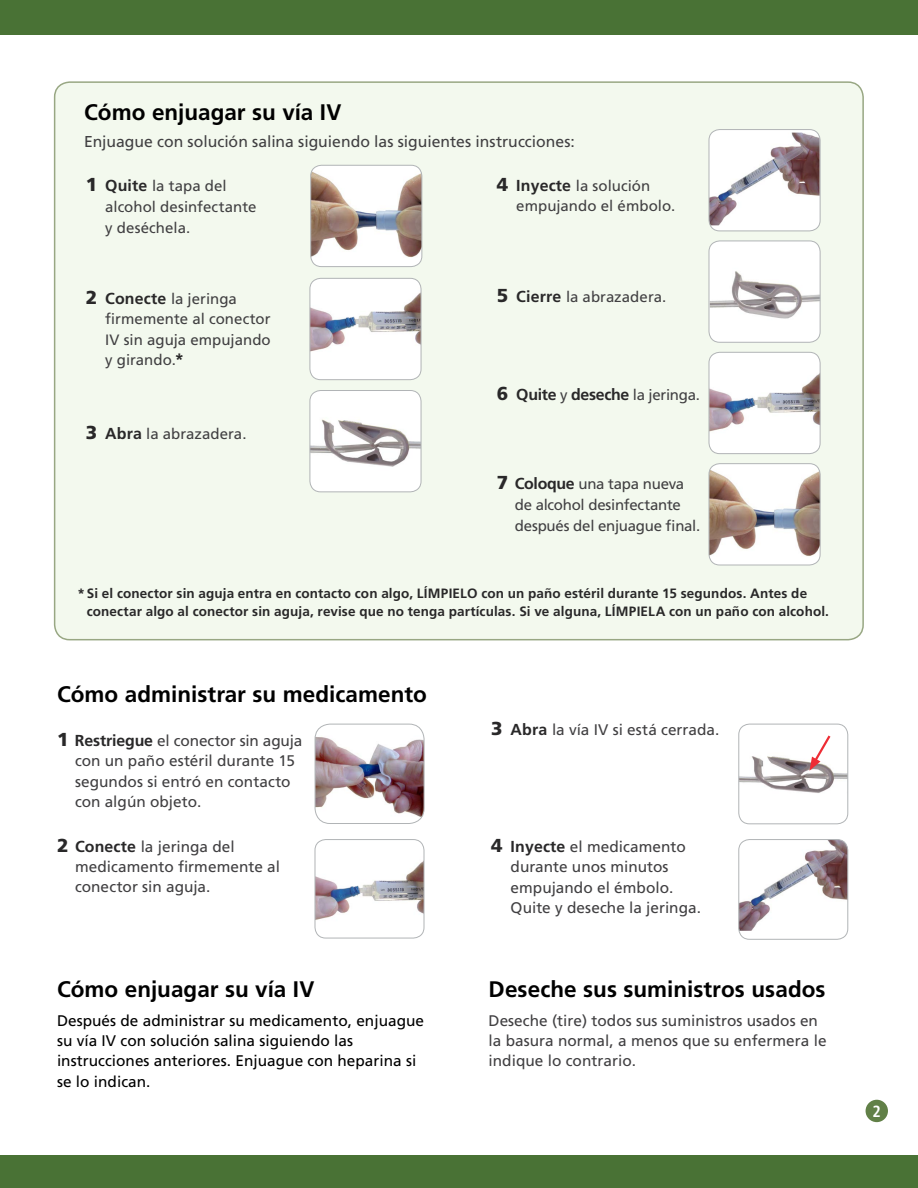
<style>
.page{position:relative;width:918px;height:1188px;background:#fff}
.page>*{position:absolute;margin:0;border:0;box-sizing:border-box;transform-origin:0 0}
.Level_1__h2{font:700 22.5px "Frutiger LT Std";color:#000}
.t1{font:700 condensed 16.2px "Frutiger LT Std";color:#fff}
.Main_table{font:700 15.9px "Frutiger LT Std";letter-spacing:-.02em;color:#292829}
.Main_table-2{font:15.75px "Frutiger LT Std";color:#414042}
.Main_table-3{font:15.3px/20.2px "Frutiger LT Std";color:#414042}
.Main__p{font:15.3px/20.2px "Frutiger LT Std";color:#000}
.Main__p-2{font:15.3px/20.2px "Frutiger LT Std";color:#414042}
.Main_table-4{font:15px/20.7px "Frutiger LT Std";color:#414042}
.Main_table-5{font:700 13.5px/18px "Frutiger LT Std";letter-spacing:.01em;color:#292829}
.s1{font-weight:900;font-size:18.75px;color:#292829}
.s2{font-weight:700;font-size:15.9px;color:#292829}
.s3{font-weight:700;font-size:16.5px;color:#292829}
.s4{font-weight:900;font-size:18.75px}
.s5{font-weight:400;font-size:15px;color:#414042}
</style>
<div class="page">
<div style="left:0;top:0;width:918px;height:35px;background:#497235"></div>
<div style="left:0;top:1156px;width:918px;height:32px;background:#497235"></div>
<div style="left:866px;top:1100px;width:22px;height:22px;background:#618047;border-radius:50%"></div>
<div style="left:55px;top:82px;width:808px;height:558px;background:#f3f9ee;border-radius:15px"></div>
<img style="left:709px;top:352px;width:110px;height:98px">
<div style="left:709px;top:352px;width:112px;height:102px;border:1px solid #b1b4b6;border-radius:11px"></div>
<img style="left:310px;top:391px;width:111px;height:101px">
<div style="left:310px;top:390px;width:111px;height:102px;border:1px solid #b1b4b6;border-radius:11px"></div>
<div style="left:310px;top:278px;width:111px;height:102px;background:#fff;border-radius:11px"></div>
<img style="left:310px;top:278px;width:111px;height:73px">
<div style="left:310px;top:278px;width:111px;height:102px;border:1px solid #b1b4b6;border-radius:11px"></div>
<img style="left:710px;top:241px;width:109px;height:100px">
<div style="left:709px;top:241px;width:112px;height:102px;border:1px solid #b1b4b6;border-radius:11px"></div>
<img style="left:709px;top:465px;width:110px;height:100px">
<div style="left:709px;top:463px;width:112px;height:102px;border:1px solid #b1b4b6;border-radius:11px"></div>
<img style="left:740px;top:840px;width:108px;height:91px">
<div style="left:738px;top:839px;width:110px;height:101px;border:1px solid #b1b4b6;border-radius:11px"></div>
<img style="left:315px;top:840px;width:109px;height:98px">
<div style="left:315px;top:839px;width:109px;height:99px;border:1px solid #b1b4b6;border-radius:11px"></div>
<img style="left:740px;top:724px;width:108px;height:100px">
<div style="left:738px;top:724px;width:110px;height:100px;border:1px solid #b1b4b6;border-radius:11px"></div>
<svg style="left:810px;top:733px;width:23px;height:38px"></svg>
<img style="left:312px;top:165px;width:110px;height:102px">
<div style="left:310px;top:165px;width:112px;height:102px;border:1px solid #b1b4b6;border-radius:11px"></div>
<img style="left:315px;top:724px;width:109px;height:100px">
<div style="left:315px;top:724px;width:109px;height:100px;border:1px solid #b1b4b6;border-radius:15px"></div>
<div style="left:709px;top:130px;width:111px;height:101px;background:#fff;border-radius:11px"></div>
<img style="left:709px;top:133px;width:110px;height:92px">
<div style="left:709px;top:129px;width:112px;height:102px;border:1px solid #b1b4b6;border-radius:11px"></div>
<p class="Level_1__h2" style="left:84px;top:99px;width:259px">Cómo enjuagar su vía IV</p>
<p class="Main_table-2" style="left:84px;top:132px;width:492px">Enjuague con solución salina siguiendo las siguientes instrucciones:</p>
<p class="Main_table-4" style="left:105px;top:176px;width:153px;text-indent:-20px"><span class="s1">1</span> <span class="s2">Quite</span> la tapa del alcohol desinfectante y deséchela.</p>
<p class="Main_table-4" style="left:105px;top:288px;width:167px;text-indent:-20px"><span class="s1">2</span> <span class="s2">Conecte</span> la jeringa firmemente al conector<br>IV sin aguja empujando y girando.<span class="s3">*</span></p>
<p class="Main_table-4" style="left:86px;top:424px;width:162px"><span class="s1">3</span> <span class="s2">Abra</span> la abrazadera.</p>
<p class="Main_table-4" style="left:516px;top:177px;width:161px;line-height:19.2px;text-indent:-20px"><span class="s1">4</span> <span class="s2">Inyecte</span> la solución empujando el émbolo.</p>
<p class="Main_table-4" style="left:497px;top:287px;width:171px"><span class="s1">5</span> <span class="s2">Cierre</span> la abrazadera.</p>
<p class="Main_table" style="left:497px;top:385px;width:205px"><span class="s4">6</span> Quite <span class="s5">y</span> deseche <span class="s5">la jeringa.</span></p>
<p class="Main_table-4" style="left:515px;top:473px;width:187px;text-indent:-18px"><span class="s1">7</span> <span class="s2">Coloque</span> una tapa nueva de alcohol desinfectante después del enjuague final.</p>
<p class="Main_table-5" style="left:87px;top:585px;width:744px;text-indent:-9px">* Si el conector sin aguja entra en contacto con algo, LÍMPIELO con un paño estéril durante 15 segundos. Antes de conectar algo al conector sin aguja, revise que no tenga partículas. Si ve alguna, LÍMPIELA con un paño con alcohol.</p>
<p class="Level_1__h2" style="left:57px;top:681px;width:371px">Cómo administrar su medicamento</p>
<p class="Main_table-3" style="left:75px;top:731px;width:229px;text-indent:-18px"><span class="s1">1</span> <span class="s2">Restriegue</span> el conector sin aguja con un paño estéril durante 15 segundos si entró en contacto con algún objeto.</p>
<p class="Main_table-3" style="left:75px;top:837px;width:207px;text-indent:-18px"><span class="s1">2</span> <span class="s2">Conecte</span> la jeringa del medicamento firmemente al conector sin aguja.</p>
<p class="Level_1__h2" style="left:57px;top:976px;width:259px">Cómo enjuagar su vía IV</p>
<p class="Main__p" style="left:57px;top:1011px;width:369px">Después de administrar su medicamento, enjuague su vía IV con solución salina siguiendo las instrucciones anteriores. Enjuague con heparina si se lo indican.</p>
<p class="Main_table-3" style="left:491px;top:720px;width:230px"><span class="s1">3</span> <span class="s2">Abra</span> la vía IV si está cerrada.</p>
<p class="Main_table-3" style="left:511px;top:837px;width:192px;text-indent:-20px"><span class="s1">4</span> <span class="s2">Inyecte</span> el medicamento durante unos minutos empujando el émbolo.<br>Quite y deseche la jeringa.</p>
<p class="Level_1__h2" style="left:489px;top:976px;width:339px">Deseche sus suministros usados</p>
<p class="Main__p-2" style="left:489px;top:1011px;width:340px">Deseche (tire) todos sus suministros usados en la basura normal, a menos que su enfermera le indique lo contrario.</p>
<p class="t1" style="left:873px;top:1101px;width:10px">2</p>
</div>
